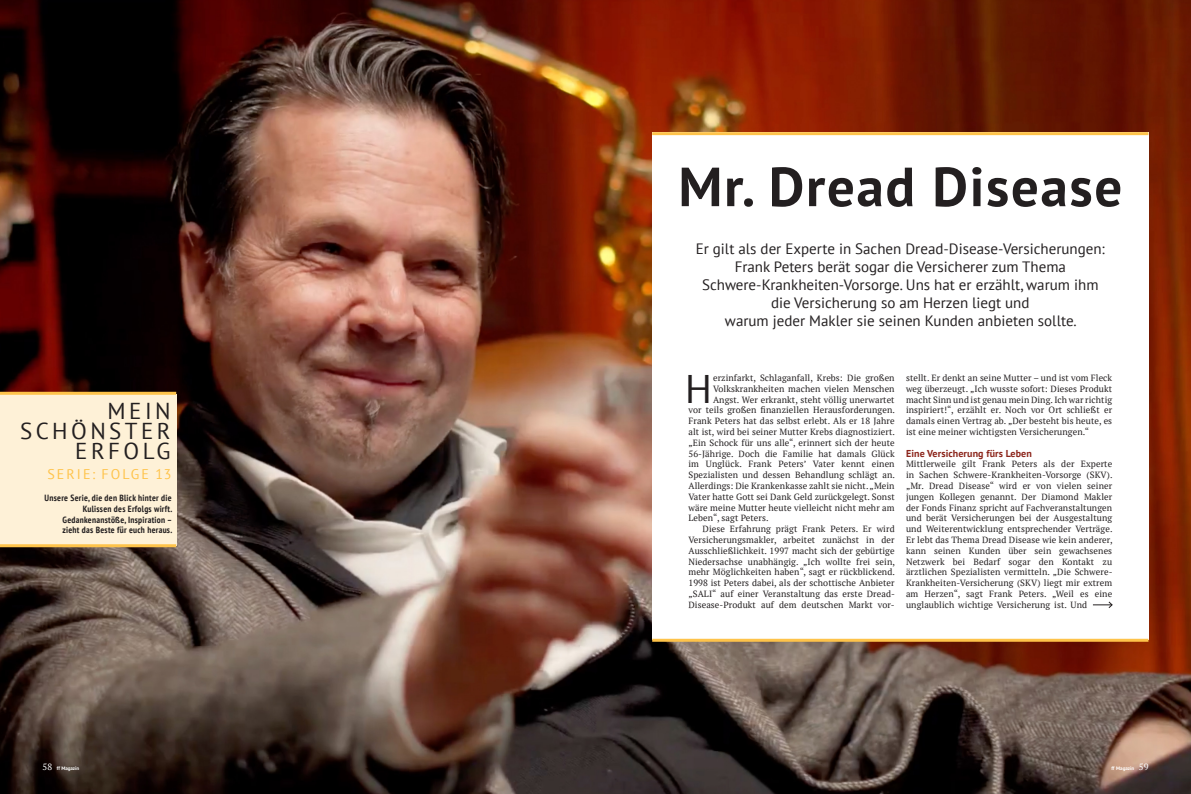
<style>
.page{position:relative;width:1191px;height:794px;background:#fff}
.page>*{position:absolute;margin:0;border:0;box-sizing:border-box;transform-origin:0 0}
.t1{font:700 55px "PT Sans";letter-spacing:.03em;color:#231f20}
.t2{font:39.9px "PT Sans";color:#231f20}
.t3{font:23px/20px "PT Sans";letter-spacing:.15em;color:#231f20;text-align:right}
.t4{font:15px/18px "PT Sans";color:#231f20;text-align:center}
.t5{font:14px "PT Sans";letter-spacing:.15em;color:#fec34a}
.t6{font:700 10px "PT Sans";letter-spacing:.01em;color:#8c251b}
.t7{font:9px/10.8px "PT Serif";letter-spacing:.01em;color:#231f20;text-align:justify}
.t8{font:700 condensed 9px/10.8px "PT Sans";letter-spacing:.03em;color:#231f20;text-align:right}
.t9{font:700 5px "PT Sans";color:#fff}
.s1{font-family:"PT Serif";font-weight:400;font-size:9px}
</style>
<div class="page">
<img style="left:0;top:0;width:1191px;height:794px">
<div style="left:652px;top:132px;width:496px;height:508px;background:#fff"></div>
<div style="left:0;top:395px;width:176px;height:151px;background:#fef1d7"></div>
<hr style="left:0;top:392px;width:176px;height:3px;background:#fec34a">
<hr style="left:0;top:544px;width:176px;height:3px;background:#fec34a">
<svg style="left:1093px;top:601px;width:19px;height:7px"></svg>
<hr style="left:652px;top:639px;width:496px;height:3px;background:#fec34a">
<hr style="left:652px;top:132px;width:496px;height:3px;background:#fec34a">
<h1 class="t1" style="left:678px;top:150px;width:445px">Mr. Dread Disease</h1>
<h3 class="t3" style="left:20px;top:401px;width:152px">MEIN<br>SCHÖNSTER<br>ERFOLG</h3>
<h3 class="t5" style="left:47px;top:465px;width:126px">SERIE: FOLGE 13</h3>
<p class="t8" style="left:45px;top:492px;width:129px">Unsere Serie, die den Blick hinter die<br>Kulissen des Erfolgs wirft.<br>Gedankenanstöße, Inspiration – zieht das Beste für euch heraus.</p>
<p class="t4" style="left:695px;top:239px;width:411px">Er gilt als der Experte in Sachen Dread-Disease-Versicherungen:<br>Frank Peters berät sogar die Versicherer zum Thema Schwere-Krankheiten-Vorsorge. Uns hat er erzählt, warum ihm die Versicherung so am Herzen liegt und<br>warum jeder Makler sie seinen Kunden anbieten sollte.</p>
<h2 class="t2" style="left:685px;top:363px;width:28px">H</h2>
<p class="t7" style="left:713px;top:372px;width:183px">erzinfarkt, Schlaganfall, Krebs: Die großen</p>
<p class="t7" style="left:713px;top:383px;width:183px">Volkskrankheiten machen vielen Menschen</p>
<p class="t7" style="left:713px;top:394px;width:183px">Angst. Wer erkrankt, steht völlig unerwartet</p>
<p class="t7" style="left:688px;top:405px;width:208px">vor teils großen finanziellen Herausforderungen.</p>
<p class="t7" style="left:688px;top:415px;width:208px">Frank Peters hat das selbst erlebt. Als er 18 Jahre</p>
<p class="t7" style="left:688px;top:426px;width:208px">alt ist, wird bei seiner Mutter Krebs diagnostiziert.</p>
<p class="t7" style="left:688px;top:437px;width:208px">„Ein Schock für uns alle“, erinnert sich der heute</p>
<p class="t7" style="left:688px;top:448px;width:208px">56-Jährige. Doch die Familie hat damals Glück</p>
<p class="t7" style="left:688px;top:459px;width:208px">im Unglück. Frank Peters’ Vater kennt einen</p>
<p class="t7" style="left:688px;top:469px;width:208px">Spezialisten und dessen Behandlung schlägt an.</p>
<p class="t7" style="left:688px;top:480px;width:208px">Allerdings: Die Krankenkasse zahlt sie nicht. „Mein</p>
<p class="t7" style="left:688px;top:491px;width:208px">Vater hatte Gott sei Dank Geld zurückgelegt. Sonst</p>
<p class="t7" style="left:688px;top:502px;width:208px">wäre meine Mutter heute vielleicht nicht mehr am</p>
<p class="t7" style="left:688px;top:513px;width:82px">Leben“, sagt Peters.</p>
<p class="t7" style="left:702px;top:523px;width:193px">Diese Erfahrung prägt Frank Peters. Er wird</p>
<p class="t7" style="left:688px;top:534px;width:208px">Versicherungsmakler, arbeitet zunächst in der</p>
<p class="t7" style="left:688px;top:545px;width:208px">Ausschließlichkeit. 1997 macht sich der gebürtige</p>
<p class="t7" style="left:688px;top:556px;width:208px">Niedersachse unabhängig. „Ich wollte frei sein,</p>
<p class="t7" style="left:688px;top:567px;width:208px">mehr Möglichkeiten haben“, sagt er rückblickend.</p>
<p class="t7" style="left:688px;top:577px;width:208px">1998 ist Peters dabei, als der schottische Anbieter</p>
<p class="t7" style="left:688px;top:588px;width:208px">„SALI“ auf einer Veranstaltung das erste Dread-</p>
<p class="t7" style="left:688px;top:599px;width:208px">Disease-Produkt auf dem deutschen Markt vor-</p>
<p class="t7" style="left:906px;top:372px;width:208px">stellt. Er denkt an seine Mutter – und ist vom Fleck weg überzeugt. „Ich wusste sofort: Dieses Produkt macht Sinn und ist genau mein Ding. Ich war richtig inspiriert!“, erzählt er. Noch vor Ort schließt er damals einen Vertrag ab. „Der besteht bis heute, es ist eine meiner wichtigsten Versicherungen.“</p>
<p class="t6" style="left:906px;top:446px;width:127px">Eine Versicherung fürs Leben</p>
<p class="t7" style="left:906px;top:459px;width:208px">Mittlerweile gilt Frank Peters als der Experte in Sachen Schwere-Krankheiten-Vorsorge (SKV). „Mr. Dread Disease“ wird er von vielen seiner jungen Kollegen genannt. Der Diamond Makler der Fonds Finanz spricht auf Fachveranstaltungen und berät Versicherungen bei der Ausgestaltung und Weiterentwicklung entsprechender Verträge.<br>Er lebt das Thema Dread Disease wie kein anderer, kann seinen Kunden über sein gewachsenes Netzwerk bei Bedarf sogar den Kontakt zu ärztlichen Spezialisten vermitteln. „Die Schwere-Krankheiten-Versicherung (SKV) liegt mir extrem am Herzen“, sagt Frank Peters. „Weil es eine unglaublich wichtige Versicherung ist. Und</p>
<p class="t9" style="left:43px;top:765px;width:38px"><span class="s1">58</span> ff Magazin</p>
<p class="t9" style="left:1111px;top:765px;width:39px">ff Magazin <span class="s1">59</span></p>
</div>
